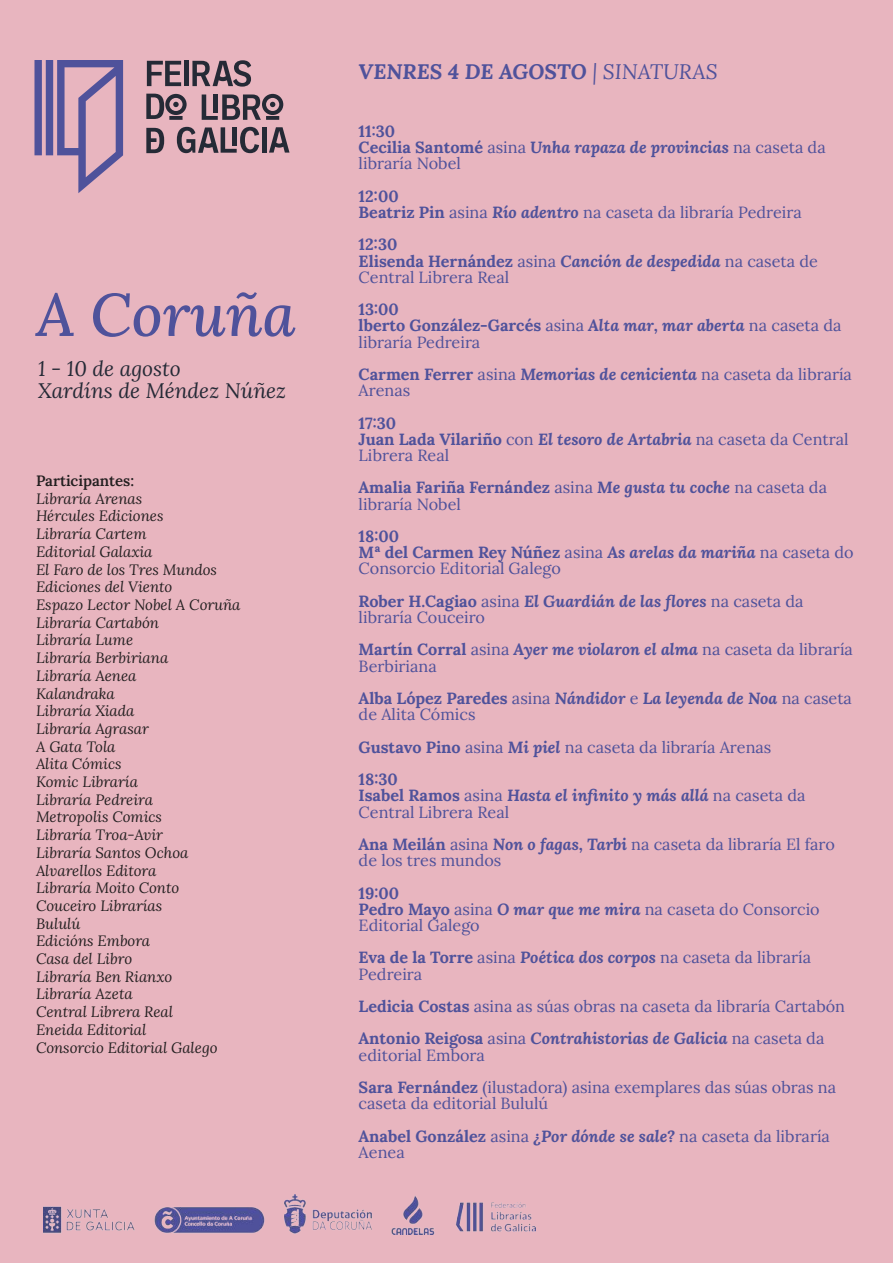
<style>
.page{position:relative;width:893px;height:1263px;background:#e8b5bf}
.page>*{position:absolute;margin:0;border:0;box-sizing:border-box;transform-origin:0 0}
.t1{font:italic 500 60px "Lora";color:#4f529b}
.t2{font:italic 21px/22.2px "Lora";color:#252a36}
.t3{font:italic 700 21px "Lora";color:#4f529b}
.t4{font:16.2px/16.2px "Lora";color:#4f529b}
.t5{font:italic 15px/17.7px "Lora";letter-spacing:-.005em;color:#231f20}
.t6{font:600 15px "Lora";color:#231f20}
.s1{font-weight:400}
.s2{font-weight:700}
.s3{font-weight:700;font-style:italic}
</style>
<div class="page">
<svg style="left:34px;top:60px;width:89px;height:133px"></svg>
<svg style="left:202px;top:94px;width:81px;height:26px"></svg>
<svg style="left:146px;top:94px;width:41px;height:26px"></svg>
<svg style="left:147px;top:61px;width:34px;height:25px"></svg>
<div style="left:184px;top:61px;width:5px;height:25px;background:#252a36"></div>
<svg style="left:192px;top:60px;width:59px;height:27px"></svg>
<svg style="left:146px;top:128px;width:18px;height:25px"></svg>
<hr style="left:262px;top:127px;width:4px;height:26px;background:#252a36">
<svg style="left:177px;top:127px;width:82px;height:26px"></svg>
<svg style="left:269px;top:127px;width:20px;height:26px"></svg>
<img style="left:44px;top:1194px;width:491px;height:41px">
<h1 class="t1" style="left:36px;top:274px;width:261px">A Coruña</h1>
<p class="t2" style="left:38px;top:357px;width:250px">1 - 10 de agosto<br>Xardíns de Méndez Núñez</p>
<p class="t6" style="left:36px;top:471px;width:100px">Participantes:</p>
<p class="t5" style="left:36px;top:489px;width:206px">Libraría Arenas<br>Hércules Ediciones<br>Libraría Cartem<br>Editorial Galaxia<br>El Faro de los Tres Mundos<br>Ediciones del Viento<br>Espazo Lector Nobel A Coruña<br>Libraría Cartabón<br>Libraría Lume<br>Libraría Berbiriana<br>Libraría Aenea<br>Kalandraka<br>Libraría Xiada<br>Libraría Agrasar<br>A Gata Tola<br>Alita Cómics<br>Komic Libraría<br>Libraría Pedreira<br>Metropolis Comics<br>Libraría Troa-Avir<br>Libraría Santos Ochoa<br>Alvarellos Editora<br>Libraría Moito Conto<br>Couceiro Librarías<br>Bululú<br>Edicións Embora<br>Casa del Libro<br>Libraría Ben Rianxo<br>Libraría Azeta<br>Central Librera Real<br>Eneida Editorial<br>Consorcio Editorial Galego</p>
<p class="t3" style="left:359px;top:58px;width:360px">VENRES 4 DE AGOSTO <span class="s1">| SINATURAS</span></p>
<p class="t4" style="left:359px;top:123px;width:469px"><span class="s2">11:30<br>Cecilia Santomé</span> asina <span class="s3">Unha rapaza de provincias</span> na caseta da libraría Nobel</p>
<p class="t4" style="left:359px;top:188px;width:445px"><span class="s2">12:00<br>Beatriz Pin</span> asina <span class="s3">Río adentro</span> na caseta da libraría Pedreira</p>
<p class="t4" style="left:359px;top:236px;width:461px"><span class="s2">12:30<br>Elisenda Hernández</span> asina <span class="s3">Canción de despedida</span> na caseta de<br>Central Librera Real</p>
<p class="t4" style="left:359px;top:301px;width:484px"><span class="s2">13:00<br>lberto González-Garcés</span> asina <span class="s3">Alta mar, mar aberta</span> na caseta da libraría Pedreira</p>
<p class="t4" style="left:359px;top:366px;width:495px"><span class="s2">Carmen Ferrer</span> asina <span class="s3">Memorias de cenicienta</span> na caseta da libraría<br>Arenas</p>
<p class="t4" style="left:359px;top:415px;width:491px"><span class="s2">17:30<br>Juan Lada Vilariño</span> con <span class="s3">El tesoro de Artabria</span> na caseta da Central<br>Librera Real</p>
<p class="t4" style="left:359px;top:479px;width:470px"><span class="s2">Amalia Fariña Fernández</span> asina <span class="s3">Me gusta tu coche</span> na caseta da libraría Nobel</p>
<p class="t4" style="left:359px;top:528px;width:497px"><span class="s2">18:00<br>Mª del Carmen Rey Núñez</span> asina <span class="s3">As arelas da mariña</span> na caseta do<br>Consorcio Editorial Galego</p>
<p class="t4" style="left:359px;top:593px;width:446px"><span class="s2">Rober H.Cagiao</span> asina <span class="s3">El Guardián de las flores</span> na caseta da libraría Couceiro</p>
<p class="t4" style="left:359px;top:641px;width:496px"><span class="s2">Martín Corral</span> asina <span class="s3">Ayer me violaron el alma</span> na caseta da libraría<br>Berbiriana</p>
<p class="t4" style="left:359px;top:690px;width:495px"><span class="s2">Alba López Paredes</span> asina <span class="s3">Nándidor</span> e <span class="s3">La leyenda de Noa</span> na caseta de Alita Cómics</p>
<p class="t4" style="left:359px;top:730px;width:414px;line-height:32.4px"><span class="s2">Gustavo Pino</span> asina <span class="s3">Mi piel</span> na caseta da libraría Arenas<br><span class="s2">18:30</span></p>
<p class="t4" style="left:359px;top:787px;width:448px"><span class="s2">Isabel Ramos</span> asina <span class="s3">Hasta el infinito y más allá</span> na caseta da<br>Central Librera Real</p>
<p class="t4" style="left:359px;top:836px;width:478px"><span class="s2">Ana Meilán</span> asina <span class="s3">Non o fagas, Tarbi</span> na caseta da libraría El faro de los tres mundos</p>
<p class="t4" style="left:359px;top:884px;width:462px"><span class="s2">19:00<br>Pedro Mayo</span> asina <span class="s3">O mar que me mira</span> na caseta do Consorcio<br>Editorial Galego</p>
<p class="t4" style="left:359px;top:949px;width:454px"><span class="s2">Eva de la Torre</span> asina <span class="s3">Poética dos corpos</span> na caseta da libraría<br>Pedreira</p>
<p class="t4" style="left:359px;top:990px;width:488px;line-height:32.4px"><span class="s2">Ledicia Costas</span> asina as súas obras na caseta da libraría Cartabón<br><span class="s2">Antonio Reigosa</span> asina <span class="s3">Contrahistorias de Galicia</span> na caseta da</p>
<p class="t4" style="left:359px;top:1038px;width:479px;line-height:32.4px">editorial Embora<br><span class="s2">Sara Fernández</span> (ilustadora) asina exemplares das súas obras na</p>
<p class="t4" style="left:359px;top:1087px;width:473px;line-height:32.4px">caseta da editorial Bululú<br><span class="s2">Anabel González</span> asina <span class="s3">¿Por dónde se sale?</span> na caseta da libraría</p>
<p class="t4" style="left:359px;top:1144px;width:48px">Aenea</p>
</div>
